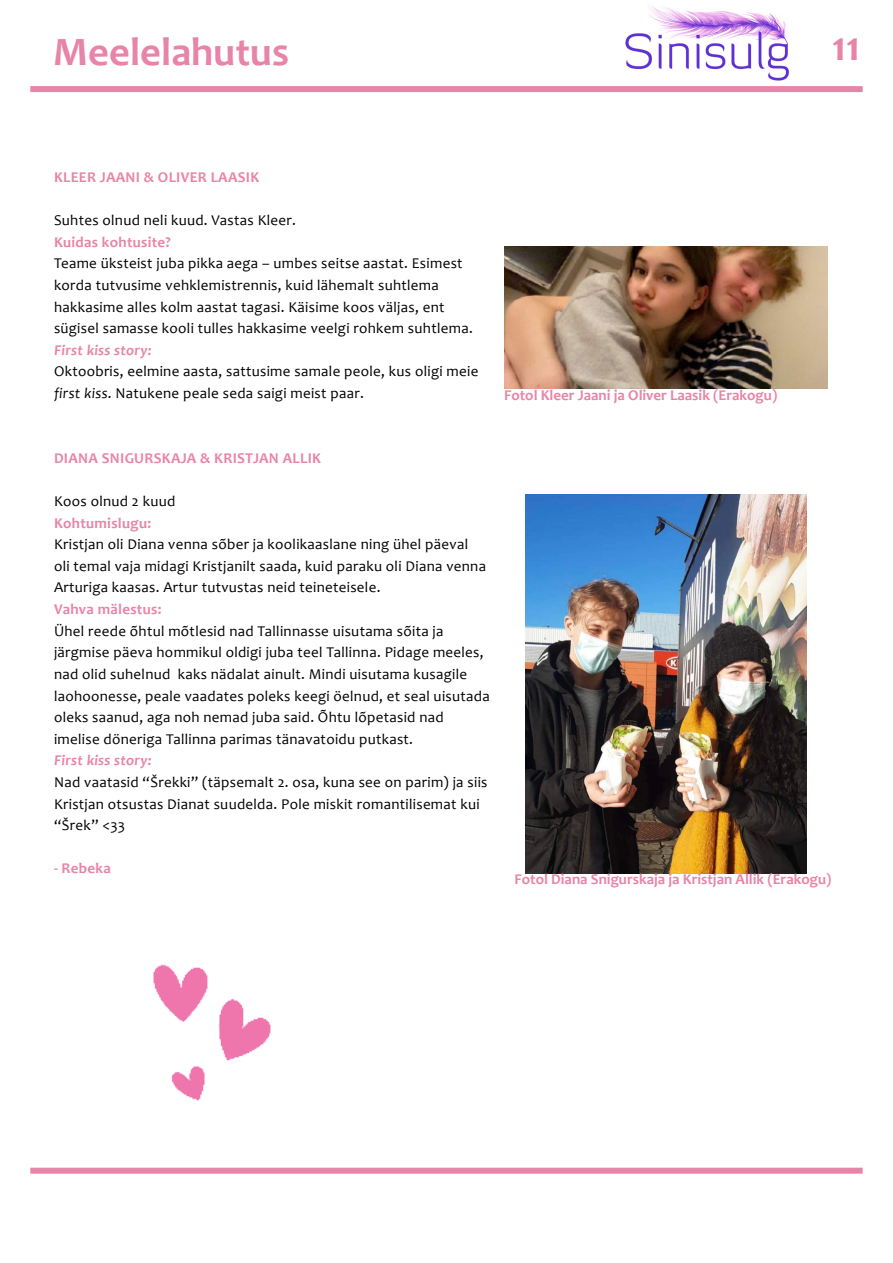
<style>
.page{position:relative;width:893px;height:1263px;background:#fff}
.page>*{position:absolute;margin:0;border:0;box-sizing:border-box;transform-origin:0 0}
.t1{font:700 42px "Candara";color:#e884a7}
.t2{font:700 40.5px "Candara";color:#e884a7}
.t3{font:15px/21.6px "Candara";letter-spacing:.02em;color:#000}
.t4{font:700 15px "Candara";letter-spacing:.02em;color:#e884a7}
.t5{font:700 15px "Candara";color:#e884a7}
.t6{font:italic 700 15px "Candara";letter-spacing:.02em;color:#e884a7}
.s1{font-style:italic}
</style>
<div class="page">
<div style="left:30px;top:1168px;width:833px;height:6px;background:#e884a7"></div>
<div style="left:30px;top:86px;width:833px;height:6px;background:#e884a7"></div>
<img style="left:625px;top:6px;width:164px;height:75px">
<img style="left:504px;top:247px;width:323px;height:142px">
<img style="left:525px;top:494px;width:281px;height:379px">
<img style="left:153px;top:964px;width:118px;height:137px">
<p class="t2" style="left:53px;top:26px;width:237px">Meelelahutus</p>
<p class="t1" style="left:832px;top:20px;width:30px">11</p>
<p class="t4" style="left:54px;top:168px;width:207px">KLEER JAANI &amp; OLIVER LAASIK</p>
<p class="t3" style="left:54px;top:209px;width:244px">Suhtes olnud neli kuud. Vastas Kleer.</p>
<p class="t4" style="left:54px;top:233px;width:118px">Kuidas kohtusite?</p>
<p class="t3" style="left:54px;top:253px;width:420px">Teame üksteist juba pikka aega – umbes seitse aastat. Esimest korda tutvusime vehklemistrennis, kuid lähemalt suhtlema hakkasime alles kolm aastat tagasi. Käisime koos väljas, ent sügisel samasse kooli tulles hakkasime veelgi rohkem suhtlema.</p>
<p class="t6" style="left:54px;top:341px;width:99px">First kiss story:</p>
<p class="t3" style="left:54px;top:361px;width:426px">Oktoobris, eelmine aasta, sattusime samale peole, kus oligi meie <span class="s1">first kiss</span>. Natukene peale seda saigi meist paar.</p>
<p class="t5" style="left:504px;top:385px;width:275px">Fotol Kleer Jaani ja Oliver Laasik (Erakogu)</p>
<p class="t4" style="left:54px;top:449px;width:268px">DIANA SNIGURSKAJA &amp; KRISTJAN ALLIK</p>
<p class="t3" style="left:54px;top:490px;width:123px">Koos olnud 2 kuud</p>
<p class="t4" style="left:54px;top:513px;width:99px">Kohtumislugu:</p>
<p class="t3" style="left:54px;top:533px;width:434px">Kristjan oli Diana venna sõber ja koolikaaslane ning ühel päeval oli temal vaja midagi Kristjanilt saada, kuid paraku oli Diana venna<br>Arturiga kaasas. Artur tutvustas neid teineteisele.</p>
<p class="t4" style="left:54px;top:600px;width:109px">Vahva mälestus:</p>
<p class="t3" style="left:54px;top:620px;width:437px">Ühel reede õhtul mõtlesid nad Tallinnasse uisutama sõita ja järgmise päeva hommikul oldigi juba teel Tallinna. Pidage meeles, nad olid suhelnud kaks nädalat ainult. Mindi uisutama kusagile laohoonesse, peale vaadates poleks keegi öelnud, et seal uisutada oleks saanud, aga noh nemad juba said. Õhtu lõpetasid nad imelise döneriga Tallinna parimas tänavatoidu putkast.</p>
<p class="t6" style="left:54px;top:751px;width:99px">First kiss story:</p>
<p class="t3" style="left:54px;top:771px;width:435px">Nad vaatasid “Šrekki” (täpsemalt 2. osa, kuna see on parim) ja siis<br>Kristjan otsustas Dianat suudelda. Pole miskit romantilisemat kui “Šrek” &lt;33</p>
<p class="t4" style="left:54px;top:859px;width:58px">- Rebeka</p>
<p class="t5" style="left:514px;top:869px;width:318px">Fotol Diana Snigurskaja ja Kristjan Allik (Erakogu)</p>
</div>
